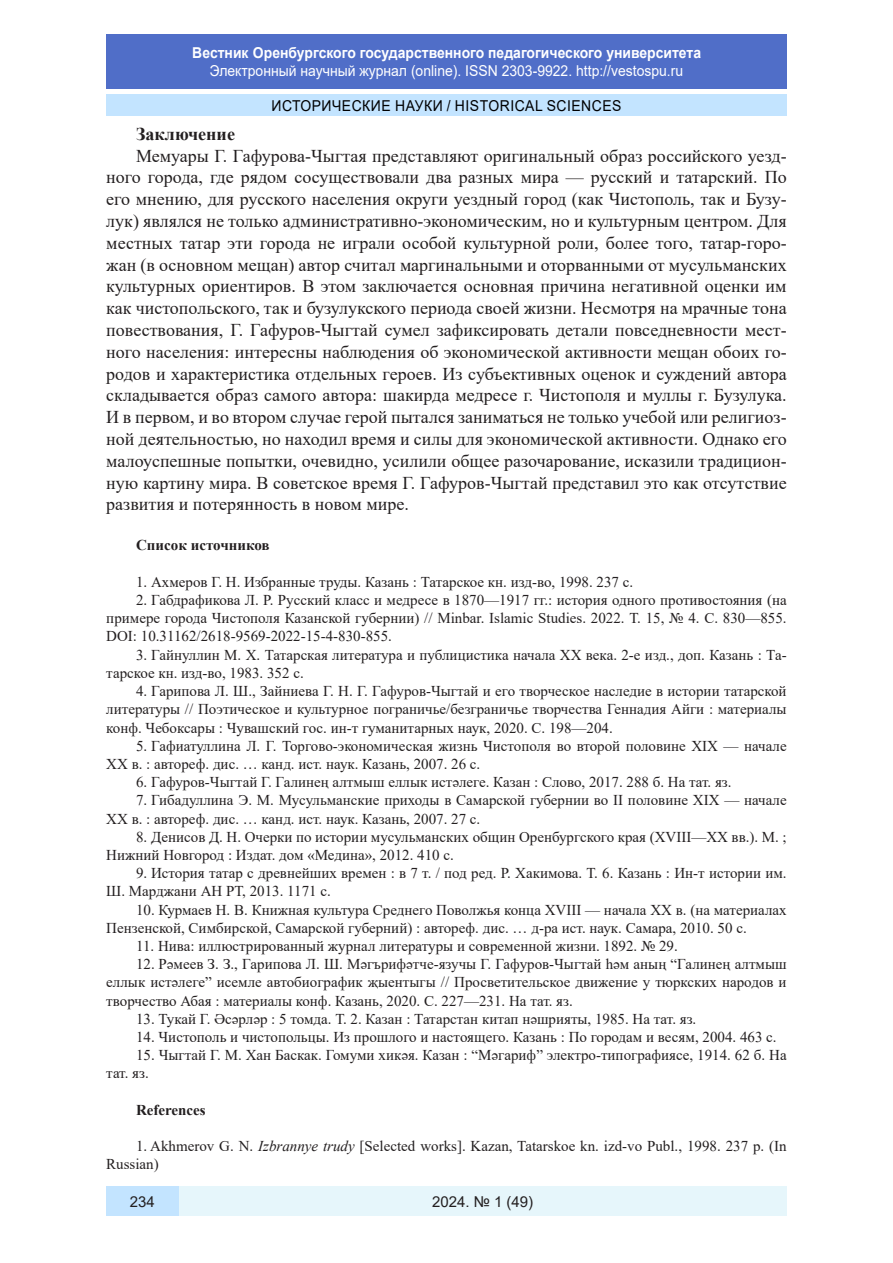
<style>
.page{position:relative;width:893px;height:1263px;background:#fff}
.page>*{position:absolute;margin:0;border:0;box-sizing:border-box;transform-origin:0 0}
.Стиль2{font:18px/21.8px "Times New Roman";color:#231f20;text-align:justify}
.Стиль2-2{font:700 18px "Times New Roman";color:#231f20}
.литература{font:15px/18.1px "Times New Roman";color:#231f20}
.t1{font:15px "Arial";color:#fff;scale:.93 1}
.t2{font:700 15px "Arial";color:#fff;scale:.93 1}
.t3{font:15px "Arial";letter-spacing:.035em;color:#000;scale:.93 1}
.литература-2{font:700 15px "Times New Roman";color:#231f20}
.t4{font:15px "Arial";color:#231f20}
.s1{font-style:italic}
</style>
<div class="page">
<div style="left:106px;top:34px;width:681px;height:55px;background:#506ec8"></div>
<div style="left:106px;top:95px;width:681px;height:21px;background:#c3e4ff"></div>
<div style="left:179px;top:1186px;width:608px;height:30px;background:#e6f6fb"></div>
<div style="left:106px;top:1186px;width:73px;height:30px;background:#c3e4ff"></div>
<p class="t2" style="left:192px;top:42px;width:549px">Вестник Оренбургского государственного педагогического университета</p>
<p class="t1" style="left:210px;top:60px;width:511px">Электронный научный журнал (online). ISSN 2303-9922. http://vestospu.ru</p>
<p class="t3" style="left:271px;top:95px;width:378px">ИСТОРИЧЕСКИЕ НАУКИ / HISTORICAL SCIENCES</p>
<p class="Стиль2-2" style="left:136px;top:121px;width:100px">Заключение</p>
<p class="Стиль2" style="left:106px;top:144px;width:682px;text-indent:30px">Мемуары Г. Гафурова-Чыгтая представляют оригинальный образ российского уезд&shy;ного города, где рядом сосуществовали два разных мира — русский и татарский. По его мнению, для русского населения округи уездный город (как Чистополь, так и Бузу&shy;лук) являлся не только административно-экономическим, но и культурным центром. Для местных татар эти города не играли особой культурной роли, более того, татар-горо&shy;жан (в основном мещан) автор считал маргинальными и оторванными от мусульманских культурных ориентиров. В этом заключается основная причина негативной оценки им как чистопольского, так и бузулукского периода своей жизни. Несмотря на мрачные тона повествования, Г. Гафуров-Чыгтай сумел зафиксировать детали повседневности мест&shy;ного населения: интересны наблюдения об экономической активности мещан обоих го&shy;родов и характеристика отдельных героев. Из субъективных оценок и суждений автора складывается образ самого автора: шакирда медресе г. Чистополя и муллы г. Бузулука.<br>И в первом, и во втором случае герой пытался заниматься не только учебой или религиоз&shy;ной деятельностью, но находил время и силы для экономической активности. Однако его малоуспешные попытки, очевидно, усилили общее разочарование, исказили традицион&shy;ную картину мира. В советское время Г. Гафуров-Чыгтай представил это как отсутствие развития и потерянность в новом мире.</p>
<p class="литература-2" style="left:136px;top:535px;width:135px">Список источников</p>
<p class="литература" style="left:136px;top:572px;width:499px">1. Ахмеров Г. Н. Избранные труды. Казань : Татарское кн. изд-во, 1998. 237 с.</p>
<p class="литература" style="left:106px;top:590px;width:682px;text-align:justify;text-indent:30px">2. Габдрафикова Л. Р. Русский класс и медресе в 1870—1917 гг.: история одного противостояния (на примере города Чистополя Казанской губернии) // Minbar. Islamic Studies. 2022. Т. 15, № 4. С. 830—855.<br>DOI: 10.31162/2618-9569-2022-15-4-830-855.</p>
<p class="литература" style="left:106px;top:645px;width:682px;text-indent:30px">3. Гайнуллин М. Х. Татарская литература и публицистика начала XX века. 2-е изд., доп. Казань : Та&shy;тарское кн. изд-во, 1983. 352 с.</p>
<p class="литература" style="left:106px;top:681px;width:682px;text-align:justify;text-indent:30px">4. Гарипова Л. Ш., Зайниева Г. Н. Г. Гафуров-Чыгтай и его творческое наследие в истории татарской литературы // Поэтическое и культурное пограничье/безграничье творчества Геннадия Айги : материалы конф. Чебоксары : Чувашский гос. ин-т гуманитарных наук, 2020. С. 198—204.</p>
<p class="литература" style="left:106px;top:736px;width:682px;text-indent:30px">5. Гафиатуллина Л. Г. Торгово-экономическая жизнь Чистополя во второй половине XIX — начале<br>XX в. : автореф. дис. … канд. ист. наук. Казань, 2007. 26 с.</p>
<p class="литература" style="left:136px;top:772px;width:597px">6. Гафуров-Чыгтай Г. Галинең алтмыш еллык истәлеге. Казан : Слово, 2017. 288 б. На тат. яз.</p>
<p class="литература" style="left:106px;top:791px;width:682px;text-indent:30px">7. Гибадуллина Э. М. Мусульманские приходы в Самарской губернии во II половине XIX — начале<br>XX в. : автореф. дис. … канд. ист. наук. Казань, 2007. 27 с.</p>
<p class="литература" style="left:106px;top:827px;width:682px;text-indent:30px">8. Денисов Д. Н. Очерки по истории мусульманских общин Оренбургского края (XVIII—XX вв.). М. ;<br>Нижний Новгород : Издат. дом «Медина», 2012. 410 с.</p>
<p class="литература" style="left:106px;top:863px;width:682px;text-indent:30px">9. История татар с древнейших времен : в 7 т. / под ред. Р. Хакимова. Т. 6. Казань : Ин-т истории им.<br>Ш. Марджани АН РТ, 2013. 1171 с.</p>
<p class="литература" style="left:106px;top:900px;width:682px;text-indent:30px">10. Курмаев Н. В. Книжная культура Среднего Поволжья конца XVIII — начала XX в. (на материалах<br>Пензенской, Симбирской, Самарской губерний) : автореф. дис. … д-ра ист. наук. Самара, 2010. 50 с.</p>
<p class="литература" style="left:136px;top:936px;width:543px">11. Нива: иллюстрированный журнал литературы и современной жизни. 1892. № 29.</p>
<p class="литература" style="left:106px;top:954px;width:682px;text-align:justify;text-indent:30px">12. Рәмеев З. З., Гарипова Л. Ш. Мәгърифәтче-язучы Г. Гафуров-Чыгтай һәм аның “Галинең алтмыш еллык истәлеге” исемле автобиографик җыентыгы // Просветительское движение у тюркских народов и творчество Абая : материалы конф. Казань, 2020. С. 227—231. На тат. яз.</p>
<p class="литература" style="left:136px;top:1009px;width:562px">13. Тукай Г. Әсәрләр : 5 томда. Т. 2. Казан : Татарстан китап нәшрияты, 1985. На тат. яз.</p>
<p class="литература" style="left:136px;top:1027px;width:642px">14. Чистополь и чистопольцы. Из прошлого и настоящего. Казань : По городам и весям, 2004. 463 с.</p>
<p class="литература" style="left:106px;top:1046px;width:682px;text-indent:30px">15. Чыгтай Г. М. Хан Баскак. Гомуми хикәя. Казан : “Мәгариф” электро-типографиясе, 1914. 62 б. На тат. яз.</p>
<p class="литература-2" style="left:136px;top:1099px;width:71px">References</p>
<p class="литература" style="left:106px;top:1137px;width:682px;text-indent:30px">1. Akhmerov G. N. <span class="s1">Izbrannye trudy</span> [Selected works]. Kazan, Tatarskoe kn. izd-vo Publ., 1998. 237 p. (In<br>Russian)</p>
<p class="t4" style="left:130px;top:1191px;width:27px">234</p>
<p class="t4" style="left:432px;top:1192px;width:103px">2024. № 1 (49)</p>
</div>
